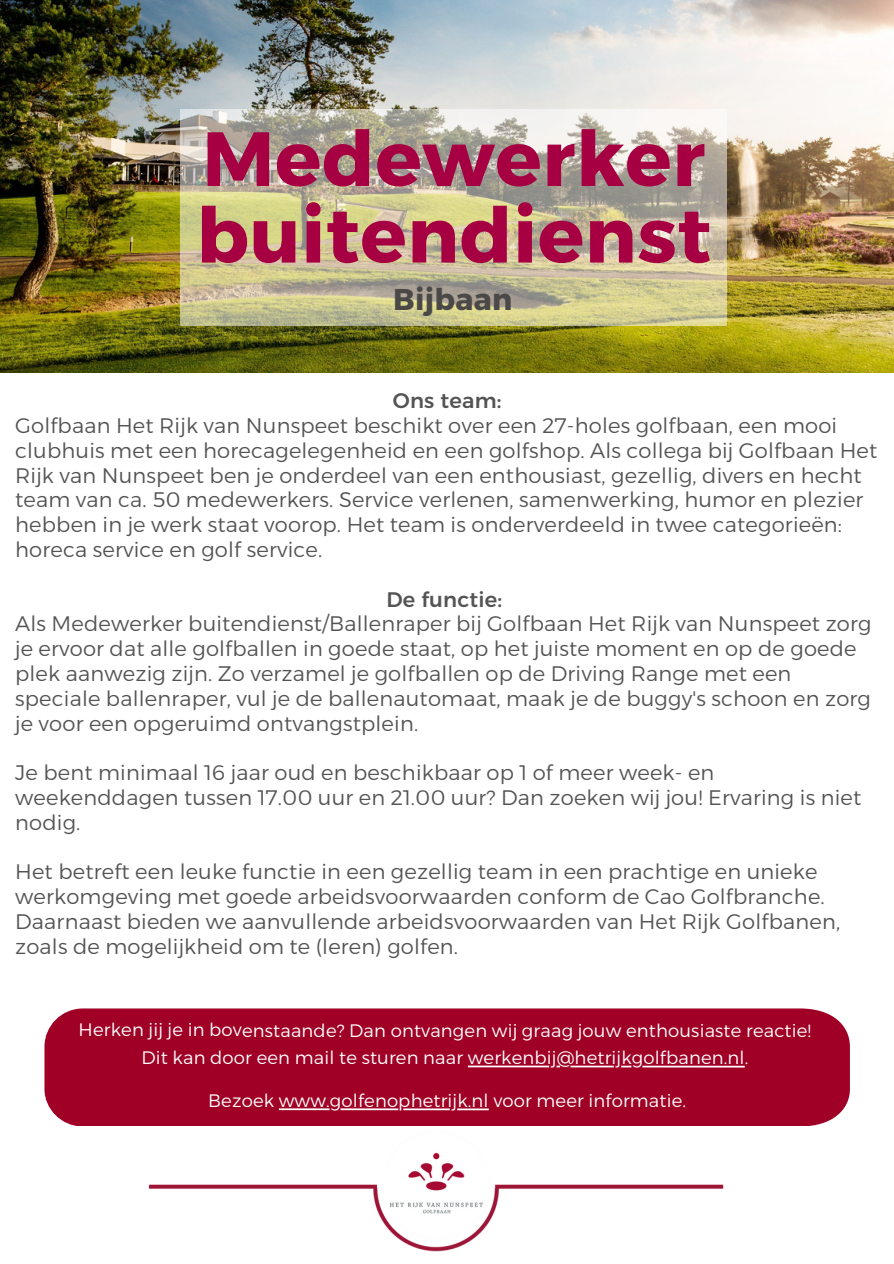
<style>
.page{position:relative;width:894px;height:1264px;background:#fff}
.page>*{position:absolute;margin:0;border:0;box-sizing:border-box;transform-origin:0 0}
.t1{font:700 76.5px/76.5px "Alexandria";letter-spacing:.01em;color:#a60042}
.t2{font:700 30px "Alexandria";letter-spacing:.01em;color:#4a4947}
.t3{font:300 21px/24.8px "Alexandria";letter-spacing:.01em;color:#545454}
.t4{font:500 21px "Alexandria";letter-spacing:.01em;color:#545454}
.t5{font:300 18px "Alexandria";letter-spacing:.01em;color:#fff}
</style>
<div class="page">
<img style="left:0;top:0;width:893px;height:373px">
<img style="left:148px;top:1152px;width:576px;height:100px">
<div style="left:44px;top:1008px;width:805px;height:118px;background:#a00025"></div>
<svg style="left:181px;top:109px;width:545px;height:216px;background:#c4bd9e"></svg>
<hr style="left:467px;top:1065px;width:277px;height:2px;background:#fff">
<hr style="left:279px;top:1108px;width:209px;height:2px;background:#fff">
<p class="t1" style="left:196px;top:120px;width:516px">Medewerker buitendienst</p>
<p class="t2" style="left:393px;top:281px;width:120px">Bijbaan</p>
<p class="t4" style="left:393px;top:388px;width:110px">Ons team:</p>
<p class="t3" style="left:15px;top:413px;width:863px">Golfbaan Het Rijk van Nunspeet beschikt over een 27-holes golfbaan, een mooi clubhuis met een horecagelegenheid en een golfshop. Als collega bij Golfbaan Het Rijk van Nunspeet ben je onderdeel van een enthousiast, gezellig, divers en hecht team van ca. 50 medewerkers. Service verlenen, samenwerking, humor en plezier hebben in je werk staat voorop. Het team is onderverdeeld in twee categorieën: horeca service en golf service.</p>
<p class="t4" style="left:386px;top:586px;width:117px">De functie:</p>
<p class="t3" style="left:15px;top:611px;width:857px">Als Medewerker buitendienst/Ballenraper bij Golfbaan Het Rijk van Nunspeet zorg je ervoor dat alle golfballen in goede staat, op het juiste moment en op de goede plek aanwezig zijn. Zo verzamel je golfballen op de Driving Range met een speciale ballenraper, vul je de ballenautomaat, maak je de buggy's schoon en zorg je voor een opgeruimd ontvangstplein.</p>
<p class="t3" style="left:15px;top:760px;width:847px">Je bent minimaal 16 jaar oud en beschikbaar op 1 of meer week- en weekenddagen tussen 17.00 uur en 21.00 uur? Dan zoeken wij jou! Ervaring is niet nodig.</p>
<p class="t3" style="left:15px;top:859px;width:826px">Het betreft een leuke functie in een gezellig team in een prachtige en unieke werkomgeving met goede arbeidsvoorwaarden conform de Cao Golfbranche.<br>Daarnaast bieden we aanvullende arbeidsvoorwaarden van Het Rijk Golfbanen, zoals de mogelijkheid om te (leren) golfen.</p>
<p class="t5" style="left:79px;top:1019px;width:734px">Herken jij je in bovenstaande? Dan ontvangen wij graag jouw enthousiaste reactie!</p>
<p class="t5" style="left:141px;top:1046px;width:608px">Dit kan door een mail te sturen naar werkenbij@hetrijkgolfbanen.nl.</p>
<p class="t5" style="left:208px;top:1089px;width:479px">Bezoek www.golfenophetrijk.nl voor meer informatie.</p>
</div>
